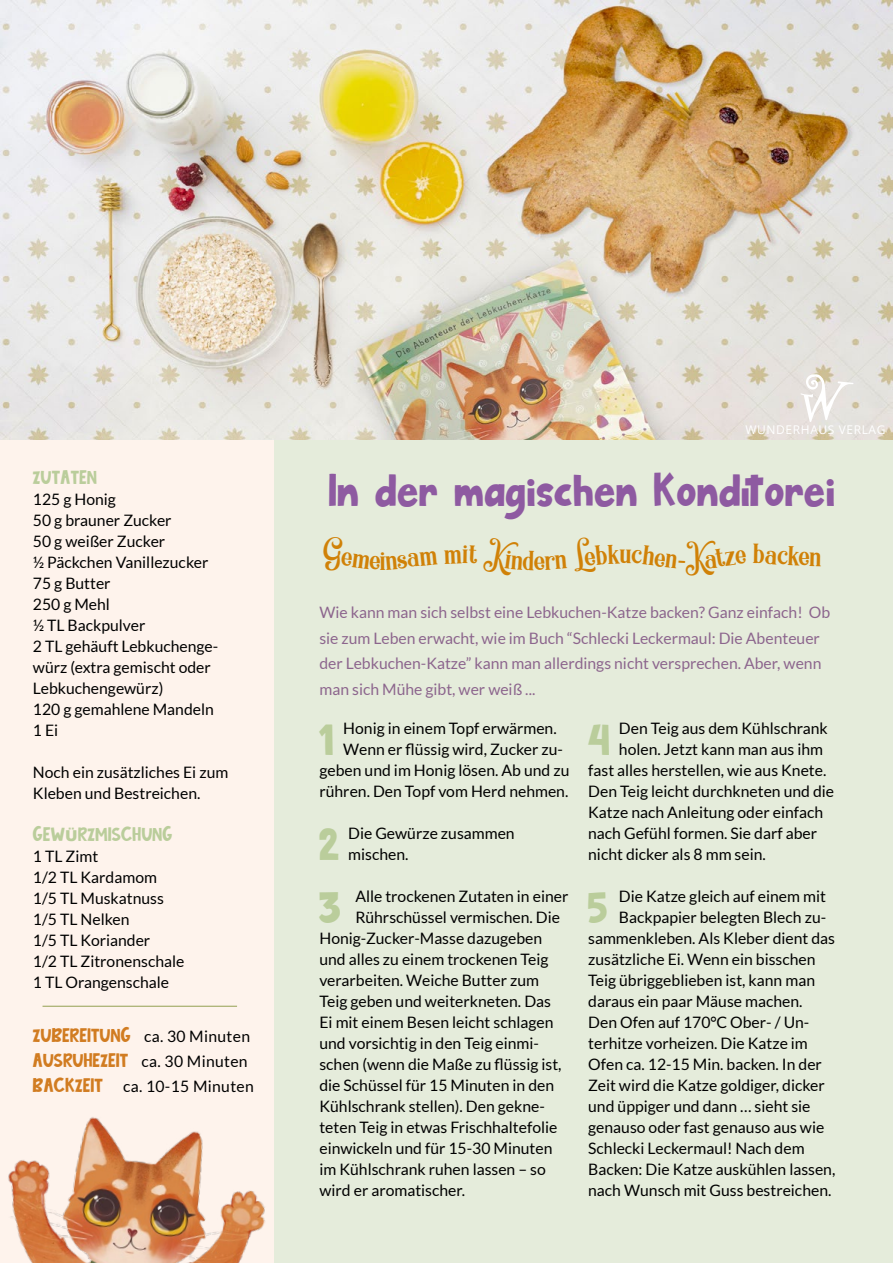
<style>
.page{position:relative;width:893px;height:1263px;background:#fff}
.page>*{position:absolute;margin:0;border:0;box-sizing:border-box;transform-origin:0 0}
.t1{font:49.5px "Viva La Fiesta Uno Base Regular";letter-spacing:.02em;color:#8e5aa1}
.t2{font:48.75px "Viva La Fiesta Uno Base Regular";color:#bacd9b}
.t3{font:27px "Quiska";color:#d08107}
.t4{font:21px "Viva La Fiesta Uno Base Regular";letter-spacing:.02em;color:#bacd9b}
.t5{font:15.75px/21px "Lato";color:#000}
.t6{font:15.75px/25.5px "Lato";color:#8c658d}
.t7{font:15.75px/25.2px "Lato";letter-spacing:.02em;color:#000}
.t8{font:12px "Open Sans";letter-spacing:.05em;color:#fff}
.s1{font-family:"Arial";font-weight:900;font-size:15px}
.s2{font-family:"Viva La Fiesta Uno Base Regular";font-size:21px;color:#d17c21}
</style>
<div class="page">
<img style="left:0;top:0;width:893px;height:441px">
<div style="left:237px;top:441px;width:656px;height:822px;background:#e5ecdb"></div>
<div style="left:0;top:441px;width:273px;height:822px;background:#fef3ec"></div>
<hr style="left:43px;top:1006px;width:194px;height:1px;background:#94a052">
<img style="left:8px;top:1094px;width:266px;height:169px">
<svg style="left:800px;top:374px;width:54px;height:48px"></svg>
<h3 class="t4" style="left:33px;top:463px;width:65px">ZUTATEN</h3>
<p class="t5" style="left:33px;top:489px;width:187px">125 g Honig<br>50 g brauner Zucker<br>50 g weißer Zucker<br>½ Päckchen Vanillezucker<br>75 g Butter<br>250 g Mehl<br>½ TL Backpulver<br>2 TL gehäuft Lebkuchenge&shy;würz (extra gemischt oder<br>Lebkuchengewürz)<br>120 g gemahlene Mandeln<br>1 Ei</p>
<p class="t5" style="left:33px;top:762px;width:197px">Noch ein zusätzliches Ei zum<br>Kleben und Bestreichen.</p>
<h3 class="t4" style="left:33px;top:820px;width:141px">GEW<span class="s1">ü</span>RZMISCHUNG</h3>
<p class="t5" style="left:33px;top:846px;width:153px">1 TL Zimt<br>1/2 TL Kardamom<br>1/5 TL Muskatnuss<br>1/5 TL Nelken<br>1/5 TL Koriander<br>1/2 TL Zitronenschale<br>1 TL Orangenschale</p>
<p class="t7" style="left:33px;top:1023px;width:222px"><span class="s2">ZUBEREITUNG</span> ca. 30 Minuten<br><span class="s2">AUSRUHEZEIT</span> ca. 30 Minuten<br><span class="s2">BACKZEIT</span> ca. 10-15 Minuten</p>
<p class="t8" style="left:745px;top:421px;width:142px">WUNDERHAUS VERLAG</p>
<h1 class="t1" style="left:329px;top:457px;width:508px">IN DER MAGISCHEN KONDITOREI</h1>
<h3 class="t3" style="left:380px;top:550px;width:8px">i</h3>
<p class="t6" style="left:319px;top:599px;width:512px">Wie kann man sich selbst eine Lebkuchen-Katze backen? Ganz einfach! Ob sie zum Leben erwacht, wie im Buch “Schlecki Leckermaul: Die Abenteuer der Lebkuchen-Katze” kann man allerdings nicht versprechen. Aber, wenn man sich Mühe gibt, wer weiß ...</p>
<h2 class="t2" style="left:319px;top:706px;width:16px">1</h2>
<p class="t5" style="left:343px;top:717px;width:215px">Honig in einem Topf erwärmen.</p>
<p class="t5" style="left:343px;top:738px;width:221px">Wenn er flüssig wird, Zucker zu-</p>
<p class="t5" style="left:319px;top:759px;width:252px">geben und im Honig lösen. Ab und zu</p>
<p class="t5" style="left:319px;top:780px;width:250px">rühren. Den Topf vom Herd nehmen.</p>
<h2 class="t2" style="left:319px;top:811px;width:21px">2</h2>
<p class="t5" style="left:348px;top:822px;width:168px">Die Gewürze zusammen mischen.</p>
<h2 class="t2" style="left:319px;top:874px;width:23px">3</h2>
<p class="t5" style="left:355px;top:885px;width:215px">Alle trockenen Zutaten in einer</p>
<p class="t5" style="left:355px;top:906px;width:206px">Rührschüssel vermischen. Die</p>
<p class="t5" style="left:319px;top:927px;width:224px">Honig-Zucker-Masse dazugeben</p>
<p class="t5" style="left:319px;top:948px;width:231px">und alles zu einem trockenen Teig</p>
<p class="t5" style="left:319px;top:969px;width:221px">verarbeiten. Weiche Butter zum</p>
<p class="t5" style="left:319px;top:990px;width:233px">Teig geben und weiterkneten. Das</p>
<p class="t5" style="left:319px;top:1011px;width:236px">Ei mit einem Besen leicht schlagen</p>
<p class="t5" style="left:319px;top:1032px;width:221px">und vorsichtig in den Teig einmi-</p>
<p class="t5" style="left:319px;top:1053px;width:244px">schen (wenn die Maße zu flüssig ist,</p>
<p class="t5" style="left:319px;top:1074px;width:236px">die Schüssel für 15 Minuten in den</p>
<p class="t5" style="left:319px;top:1095px;width:227px">Kühlschrank stellen). Den gekne-</p>
<p class="t5" style="left:319px;top:1116px;width:239px">teten Teig in etwas Frischhaltefolie</p>
<p class="t5" style="left:319px;top:1137px;width:235px">einwickeln und für 15-30 Minuten</p>
<p class="t5" style="left:319px;top:1158px;width:228px">im Kühlschrank ruhen lassen – so</p>
<p class="t5" style="left:319px;top:1179px;width:147px">wird er aromatischer.</p>
<h2 class="t2" style="left:588px;top:706px;width:23px">4</h2>
<p class="t5" style="left:619px;top:717px;width:210px">Den Teig aus dem Kühlschrank</p>
<p class="t5" style="left:619px;top:738px;width:206px">holen. Jetzt kann man aus ihm</p>
<p class="t5" style="left:588px;top:759px;width:240px">fast alles herstellen, wie aus Knete.</p>
<p class="t5" style="left:588px;top:780px;width:247px">Den Teig leicht durchkneten und die</p>
<p class="t5" style="left:588px;top:801px;width:236px">Katze nach Anleitung oder einfach</p>
<p class="t5" style="left:588px;top:822px;width:230px">nach Gefühl formen. Sie darf aber</p>
<p class="t5" style="left:588px;top:843px;width:179px">nicht dicker als 8 mm sein.</p>
<h2 class="t2" style="left:588px;top:874px;width:21px">5</h2>
<p class="t5" style="left:619px;top:885px;width:209px">Die Katze gleich auf einem mit</p>
<p class="t5" style="left:619px;top:906px;width:209px">Backpapier belegten Blech zu-</p>
<p class="t5" style="left:588px;top:927px;width:248px">sammenkleben. Als Kleber dient das</p>
<p class="t5" style="left:588px;top:948px;width:229px">zusätzliche Ei. Wenn ein bisschen</p>
<p class="t5" style="left:588px;top:969px;width:228px">Teig übriggeblieben ist, kann man</p>
<p class="t5" style="left:588px;top:990px;width:216px">daraus ein paar Mäuse machen.</p>
<p class="t5" style="left:588px;top:1011px;width:223px">Den Ofen auf 170°C Ober- / Un-</p>
<p class="t5" style="left:588px;top:1032px;width:221px">terhitze vorheizen. Die Katze im</p>
<p class="t5" style="left:588px;top:1053px;width:235px">Ofen ca. 12-15 Min. backen. In der</p>
<p class="t5" style="left:588px;top:1074px;width:238px">Zeit wird die Katze goldiger, dicker</p>
<p class="t5" style="left:588px;top:1095px;width:224px">und üppiger und dann … sieht sie</p>
<p class="t5" style="left:588px;top:1116px;width:238px">genauso oder fast genauso aus wie</p>
<p class="t5" style="left:588px;top:1137px;width:218px">Schlecki Leckermaul! Nach dem</p>
<p class="t5" style="left:588px;top:1158px;width:249px">Backen: Die Katze auskühlen lassen,</p>
<p class="t5" style="left:588px;top:1179px;width:245px">nach Wunsch mit Guss bestreichen.</p>
</div>
